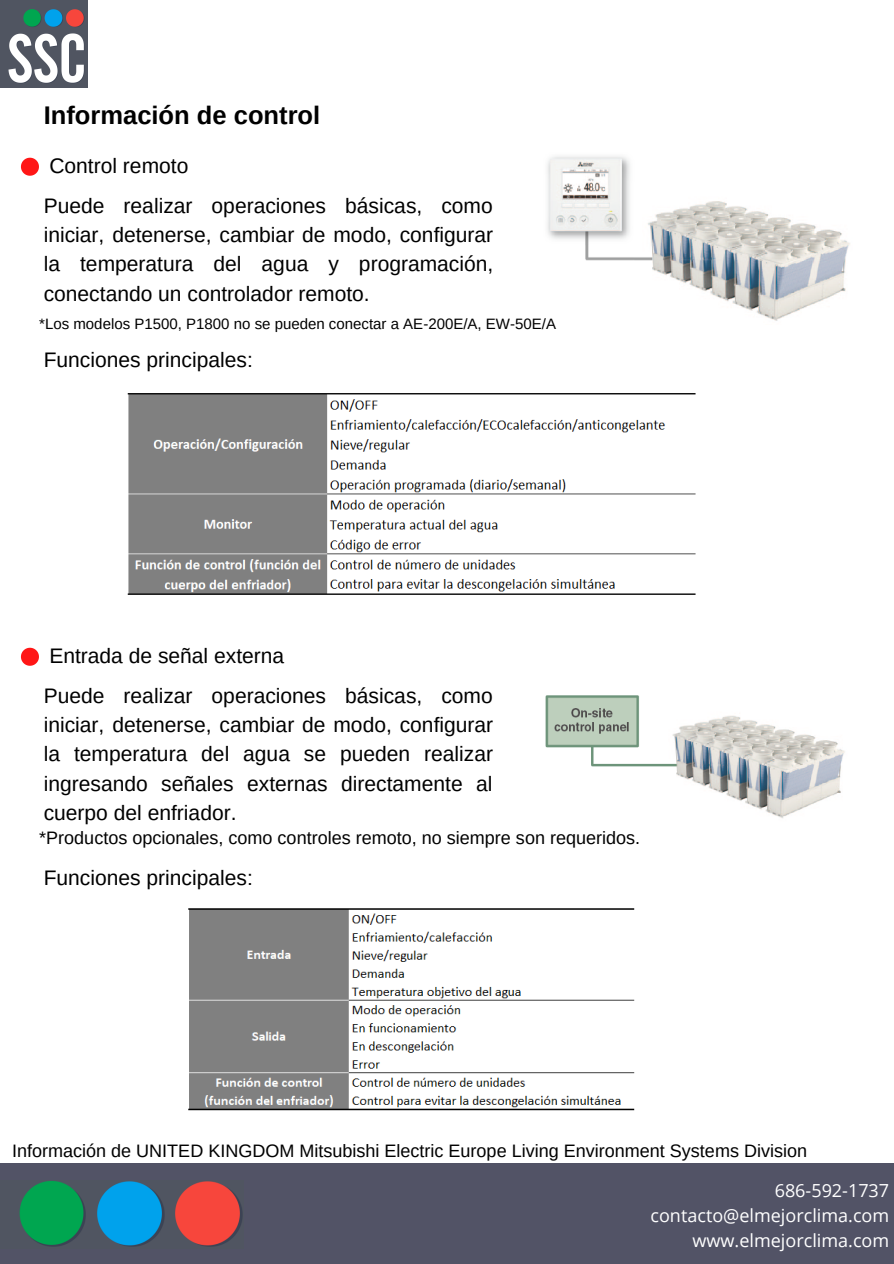
<style>
.page{position:relative;width:894px;height:1264px;background:#fff}
.page>*{position:absolute;margin:0;border:0;box-sizing:border-box;transform-origin:0 0}
.t1{font:700 25.5px "Arimo";color:#000}
.t2{font:21px/29.2px "Arimo";color:#000;text-align:justify}
.t3{font:18px "Arimo";color:#000}
.t4{font:18px/24.8px "Open Sans";color:#fff;text-align:right}
.t5{font:15px "Arimo";color:#000}
</style>
<div class="page">
<img style="left:0;top:0;width:87px;height:87px">
<div style="left:0;top:1163px;width:893px;height:100px;background:#525366"></div>
<img style="left:19px;top:1181px;width:224px;height:66px">
<svg style="left:21px;top:158px;width:18px;height:18px"></svg>
<img style="left:127px;top:393px;width:569px;height:202px">
<img style="left:547px;top:156px;width:303px;height:165px">
<svg style="left:21px;top:647px;width:18px;height:18px"></svg>
<img style="left:545px;top:695px;width:300px;height:124px">
<img style="left:188px;top:908px;width:447px;height:203px">
<p class="t1" style="left:44px;top:101px;width:278px">Información de control</p>
<p class="t2" style="left:49px;top:151px;width:140px">Control remoto</p>
<p class="t2" style="left:44px;top:191px;width:451px">Puede realizar operaciones básicas, como iniciar, detenerse, cambiar de modo, configurar la temperatura del agua y programación, conectando un controlador remoto.</p>
<p class="t5" style="left:39px;top:316px;width:518px">*Los modelos P1500, P1800 no se pueden conectar a AE-200E/A, EW-50E/A</p>
<p class="t2" style="left:44px;top:345px;width:210px">Funciones principales:</p>
<p class="t2" style="left:44px;top:635px;width:450px;line-height:39.9px">Entrada de señal externa<br>Puede realizar operaciones básicas, como</p>
<p class="t2" style="left:44px;top:710px;width:451px">iniciar, detenerse, cambiar de modo, configurar la temperatura del agua se pueden realizar ingresando señales externas directamente al cuerpo del enfriador.</p>
<p class="t3" style="left:39px;top:827px;width:602px">*Productos opcionales, como controles remoto, no siempre son requeridos.</p>
<p class="t2" style="left:44px;top:862px;width:210px">Funciones principales:</p>
<p class="t3" style="left:12px;top:1140px;width:796px">Información de UNITED KINGDOM Mitsubishi Electric Europe Living Environment Systems Division</p>
<p class="t4" style="left:650px;top:1177px;width:240px">686-592-1737 contacto@elmejorclima.com www.elmejorclima.com</p>
</div>
